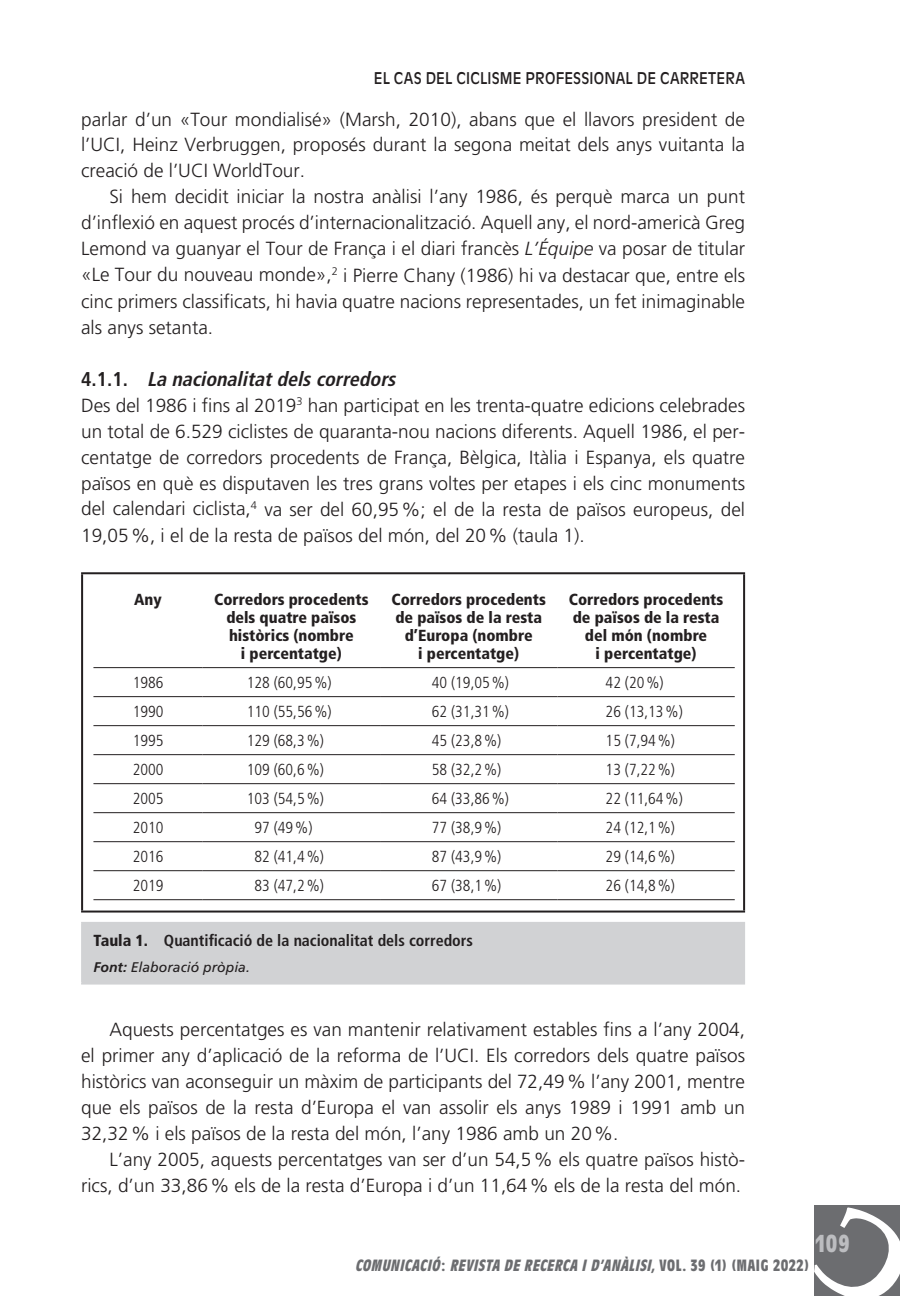
<style>
.page{position:relative;width:900px;height:1296px;background:#fff}
.page>*{position:absolute;margin:0;border:0;box-sizing:border-box;transform-origin:0 0}
.t1{font:700 condensed 24px "Antique Olive Std";color:#bcbdc0}
.t2{font:italic 700 condensed 20px "Frutiger LT Std";color:#231f20}
.t3{font:300 19px/26px "Frutiger LT Std";color:#231f20;text-align:justify}
.t4{font:300 condensed 16px "Frutiger";color:#231f20}
.t5{font:900 condensed 16px/18px "Frutiger";color:#231f20;text-align:center}
.t6{font:italic 700 condensed 16px "Antique Olive Std";color:#6c6d70}
.t7{font:700 condensed 16px "Frutiger";color:#231f20}
.t8{font:16px "Antique Olive Std";letter-spacing:.01em;color:#231f20;scale:.9 1}
.t9{font:italic 14px "Frutiger LT Std";color:#231f20}
.s1{font-style:italic}
.s2{font-style:normal}
.s3{font-weight:900}
.s4{font-weight:700}
</style>
<div class="page">
<svg style="left:82px;top:574px;width:661px;height:339px"></svg>
<div style="left:82px;top:923px;width:661px;height:60px;background:#d1d2d4"></div>
<hr style="left:81px;top:922px;width:663px;height:2px;background:#d1d2d4">
<hr style="left:81px;top:982px;width:663px;height:2px;background:#d1d2d4">
<hr style="left:81px;top:572px;width:663px;height:2px;background:#231f20">
<hr style="left:81px;top:574px;width:2px;height:336px;background:#231f20">
<hr style="left:742px;top:574px;width:2px;height:336px;background:#231f20">
<hr style="left:81px;top:910px;width:663px;height:2px;background:#231f20">
<hr style="left:81px;top:924px;width:2px;height:58px;background:#d1d2d4">
<hr style="left:742px;top:924px;width:2px;height:58px;background:#d1d2d4">
<hr style="left:93px;top:696px;width:109px;height:1px;background:#231f20">
<hr style="left:202px;top:696px;width:178px;height:1px;background:#231f20">
<hr style="left:380px;top:696px;width:177px;height:1px;background:#231f20">
<hr style="left:557px;top:696px;width:177px;height:1px;background:#231f20">
<hr style="left:93px;top:725px;width:109px;height:1px;background:#231f20">
<hr style="left:202px;top:725px;width:178px;height:1px;background:#231f20">
<hr style="left:380px;top:725px;width:177px;height:1px;background:#231f20">
<hr style="left:557px;top:725px;width:177px;height:1px;background:#231f20">
<hr style="left:93px;top:754px;width:109px;height:1px;background:#231f20">
<hr style="left:202px;top:754px;width:178px;height:1px;background:#231f20">
<hr style="left:380px;top:754px;width:177px;height:1px;background:#231f20">
<hr style="left:557px;top:754px;width:177px;height:1px;background:#231f20">
<hr style="left:93px;top:783px;width:109px;height:1px;background:#231f20">
<hr style="left:202px;top:783px;width:178px;height:1px;background:#231f20">
<hr style="left:380px;top:783px;width:177px;height:1px;background:#231f20">
<hr style="left:557px;top:783px;width:177px;height:1px;background:#231f20">
<hr style="left:93px;top:812px;width:109px;height:1px;background:#231f20">
<hr style="left:202px;top:812px;width:178px;height:1px;background:#231f20">
<hr style="left:380px;top:812px;width:177px;height:1px;background:#231f20">
<hr style="left:557px;top:812px;width:177px;height:1px;background:#231f20">
<hr style="left:93px;top:841px;width:109px;height:1px;background:#231f20">
<hr style="left:202px;top:841px;width:178px;height:1px;background:#231f20">
<hr style="left:380px;top:841px;width:177px;height:1px;background:#231f20">
<hr style="left:557px;top:841px;width:177px;height:1px;background:#231f20">
<hr style="left:93px;top:870px;width:109px;height:1px;background:#231f20">
<hr style="left:202px;top:870px;width:178px;height:1px;background:#231f20">
<hr style="left:380px;top:870px;width:177px;height:1px;background:#231f20">
<hr style="left:557px;top:870px;width:177px;height:1px;background:#231f20">
<hr style="left:93px;top:899px;width:109px;height:1px;background:#231f20">
<hr style="left:202px;top:899px;width:178px;height:1px;background:#231f20">
<hr style="left:380px;top:899px;width:177px;height:1px;background:#231f20">
<hr style="left:557px;top:899px;width:177px;height:1px;background:#231f20">
<hr style="left:93px;top:667px;width:109px;height:1px;background:#231f20">
<hr style="left:202px;top:667px;width:178px;height:1px;background:#231f20">
<hr style="left:380px;top:667px;width:177px;height:1px;background:#231f20">
<hr style="left:557px;top:667px;width:177px;height:1px;background:#231f20">
<div style="left:814px;top:1205px;width:86px;height:91px;background:#6c6d70"></div>
<p class="t8" style="left:374px;top:69px;width:33px">EL CAS</p>
<p class="t8" style="left:425px;top:69px;width:163px">DEL CICLISME PROFESSI</p>
<p class="t8" style="left:593px;top:69px;width:85px">ONAL DE CARRE</p>
<p class="t8" style="left:708px;top:69px;width:21px">TERA</p>
<p class="t3" style="left:81px;top:106px;width:665px">parlar d’un «Tour mondialisé» (Marsh, 2010), abans que el llavors president de l’UCI, Heinz Verbruggen, proposés durant la segona meitat dels anys vuitanta la creació de l’UCI WorldTour.</p>
<p class="t3" style="left:81px;top:184px;width:665px;text-indent:28px">Si hem decidit iniciar la nostra anàlisi l’any 1986, és perquè marca un punt d’inflexió en aquest procés d’internacionalització. Aquell any, el nord-americà Greg Lemond va guanyar el Tour de França i el diari francès <span class="s1">L’Équipe</span> va posar de titular «Le Tour du nouveau monde»,<sup>2</sup> i Pierre Chany (1986) hi va destacar que, entre els cinc primers classificats, hi havia quatre nacions representades, un fet inimaginable als anys setanta.</p>
<p class="t2" style="left:81px;top:367px;width:320px"><span class="s2">4 . 1 . 1 .</span> La nacionalitatdelscorredors</p>
<p class="t3" style="left:81px;top:392px;width:665px">Des del 1986 i fins al 2019<sup>3</sup> han participat en les trenta-quatre edicions celebrades un total de 6.529 ciclistes de quaranta-nou nacions diferents. Aquell 1986, el per&shy;centatge de corredors procedents de França, Bèlgica, Itàlia i Espanya, els quatre països en què es disputaven les tres grans voltes per etapes i els cinc monuments del calendari ciclista,<sup>4</sup> va ser del 60,95%; el de la resta de països europeus, del 19,05%, i el de la resta de països del món, del 20% (taula 1).</p>
<p class="t5" style="left:134px;top:590px;width:29px">Any</p>
<p class="t5" style="left:214px;top:590px;width:156px">Corredors procedents dels quatre països històrics (nombre<br>i percentatge)</p>
<p class="t5" style="left:391px;top:590px;width:156px">Corredors procedents de països de la resta d’Europa (nombre<br>i percentatge)</p>
<p class="t5" style="left:568px;top:590px;width:156px">Corredors procedents de països de la resta del món (nombre<br>i percentatge)</p>
<p class="t4" style="left:133px;top:673px;width:32px">1986</p>
<p class="t4" style="left:247px;top:673px;width:86px">128 (60,95%)</p>
<p class="t4" style="left:431px;top:673px;width:79px">40 (19,05%)</p>
<p class="t4" style="left:605px;top:673px;width:59px">42 (20%)</p>
<p class="t4" style="left:133px;top:702px;width:32px">1990</p>
<p class="t4" style="left:247px;top:702px;width:86px">110 (55,56%)</p>
<p class="t4" style="left:431px;top:702px;width:79px">62 (31,31%)</p>
<p class="t4" style="left:605px;top:702px;width:79px">26 (13,13%)</p>
<p class="t4" style="left:133px;top:731px;width:32px">1995</p>
<p class="t4" style="left:247px;top:731px;width:79px">129 (68,3%)</p>
<p class="t4" style="left:431px;top:731px;width:71px">45 (23,8%)</p>
<p class="t4" style="left:605px;top:731px;width:71px">15 (7,94%)</p>
<p class="t4" style="left:133px;top:761px;width:32px">2000</p>
<p class="t4" style="left:247px;top:761px;width:79px">109 (60,6%)</p>
<p class="t4" style="left:431px;top:761px;width:71px">58 (32,2%)</p>
<p class="t4" style="left:605px;top:761px;width:71px">13 (7,22%)</p>
<p class="t4" style="left:133px;top:790px;width:32px">2005</p>
<p class="t4" style="left:247px;top:790px;width:79px">103 (54,5%)</p>
<p class="t4" style="left:431px;top:790px;width:79px">64 (33,86%)</p>
<p class="t4" style="left:605px;top:790px;width:79px">22 (11,64%)</p>
<p class="t4" style="left:133px;top:819px;width:32px">2010</p>
<p class="t4" style="left:254px;top:819px;width:59px">97 (49%)</p>
<p class="t4" style="left:431px;top:819px;width:71px">77 (38,9%)</p>
<p class="t4" style="left:605px;top:819px;width:71px">24 (12,1%)</p>
<p class="t4" style="left:133px;top:848px;width:32px">2016</p>
<p class="t4" style="left:254px;top:848px;width:71px">82 (41,4%)</p>
<p class="t4" style="left:431px;top:848px;width:71px">87 (43,9%)</p>
<p class="t4" style="left:605px;top:848px;width:71px">29 (14,6%)</p>
<p class="t4" style="left:133px;top:877px;width:32px">2019</p>
<p class="t4" style="left:254px;top:877px;width:71px">83 (47,2%)</p>
<p class="t4" style="left:431px;top:877px;width:71px">67 (38,1%)</p>
<p class="t4" style="left:605px;top:877px;width:71px">26 (14,8%)</p>
<p class="t7" style="left:93px;top:931px;width:381px"><span class="s3">Taula 1.</span> Quantificació de la nacionalitat dels corredors</p>
<p class="t9" style="left:93px;top:959px;width:158px"><span class="s4">Font:</span> Elaboració pròpia.</p>
<p class="t3" style="left:81px;top:1016px;width:665px;text-indent:28px">Aquests percentatges es van mantenir relativament estables fins a l’any 2004, el primer any d’aplicació de la reforma de l’UCI. Els corredors dels quatre països històrics van aconseguir un màxim de participants del 72,49% l’any 2001, mentre que els països de la resta d’Europa el van assolir els anys 1989 i 1991 amb un 32,32% i els països de la resta del món, l’any 1986 amb un 20%.</p>
<p class="t3" style="left:81px;top:1146px;width:665px;text-align:right">L’any 2005, aquests percentatges van ser d’un 54,5% els quatre països histò&shy;rics, d’un 33,86% els de la resta d’Europa i d’un 11,64% els de la resta del món.</p>
<p class="t1" style="left:815px;top:1230px;width:36px">109</p>
<p class="t6" style="left:355px;top:1257px;width:455px">COMUNICACIÓ<span class="s2">:</span> REVISTA DE RECERCA ID’ANÀLISI,<span class="s2">V OL . 3 9 ( 1 ) ( MAI G 2 0 2 2 )</span></p>
</div>
